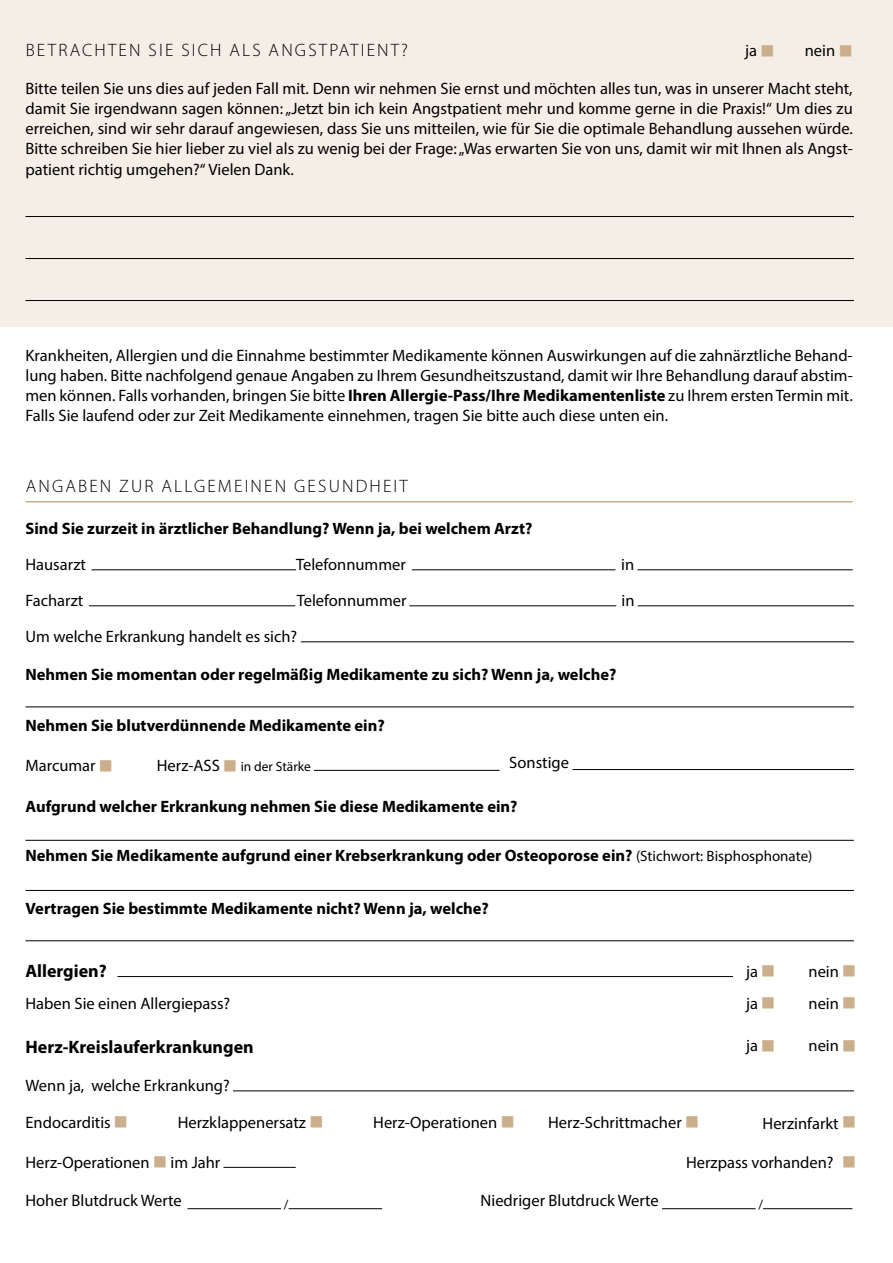
<style>
.page{position:relative;width:893px;height:1263px;background:#fff}
.page>*{position:absolute;margin:0;border:0;box-sizing:border-box;transform-origin:0 0}
.t1{font:300 18px "Myriad Pro";letter-spacing:.12em;color:#000}
.t2{font:700 18px "Myriad Pro";color:#000}
.t3{font:16.5px/20.1px "Myriad Pro";color:#000;text-align:justify}
.t4{font:700 16.5px "Myriad Pro";color:#000}
.t5{font:13.5px "Myriad Pro";color:#000}
.s1{color:#cbaf8c}
.s2{font-weight:700}
.s3{font-size:16.5px}
.s4{font-weight:400;font-size:15px}
</style>
<div class="page">
<div style="left:0;top:0;width:893px;height:326px;background:#f5eee7"></div>
<hr style="left:26px;top:501px;width:827px;height:1px;background:#cbaf8c">
<hr style="left:92px;top:569px;width:204px;height:1px;background:#000">
<hr style="left:412px;top:569px;width:203px;height:1px;background:#000">
<hr style="left:637px;top:569px;width:216px;height:1px;background:#000">
<hr style="left:89px;top:605px;width:206px;height:1px;background:#000">
<hr style="left:409px;top:605px;width:207px;height:1px;background:#000">
<hr style="left:638px;top:605px;width:216px;height:1px;background:#000">
<hr style="left:301px;top:641px;width:553px;height:1px;background:#000">
<hr style="left:26px;top:707px;width:828px;height:1px;background:#000">
<hr style="left:314px;top:770px;width:185px;height:1px;background:#000">
<hr style="left:572px;top:769px;width:282px;height:1px;background:#000">
<hr style="left:26px;top:840px;width:828px;height:1px;background:#000">
<hr style="left:26px;top:890px;width:828px;height:1px;background:#000">
<hr style="left:26px;top:940px;width:828px;height:1px;background:#000">
<hr style="left:233px;top:1091px;width:621px;height:1px;background:#000">
<hr style="left:223px;top:1167px;width:73px;height:1px;background:#000">
<hr style="left:188px;top:1208px;width:93px;height:1px;background:#000">
<hr style="left:289px;top:1208px;width:93px;height:1px;background:#000">
<hr style="left:662px;top:1208px;width:94px;height:1px;background:#000">
<hr style="left:763px;top:1208px;width:89px;height:1px;background:#000">
<hr style="left:26px;top:216px;width:828px;height:1px;background:#000">
<hr style="left:26px;top:258px;width:828px;height:1px;background:#000">
<hr style="left:26px;top:300px;width:828px;height:1px;background:#000">
<hr style="left:118px;top:976px;width:615px;height:1px;background:#000">
<p class="t1" style="left:26px;top:41px;width:384px">BETRACHTEN SIE SICH ALS ANGSTPATIENT?</p>
<p class="t3" style="left:745px;top:41px;width:31px">ja<span class="s1">■</span></p>
<p class="t3" style="left:805px;top:41px;width:50px">nein <span class="s1">■</span></p>
<p class="t3" style="left:26px;top:78px;width:829px">Bitte teilen Sie uns dies auf jeden Fall mit. Denn wir nehmen Sie ernst und möchten alles tun, was in unserer Macht steht, damit Sie irgendwann sagen können: „Jetzt bin ich kein Angstpatient mehr und komme gerne in die Praxis!“ Um dies zu erreichen, sind wir sehr darauf angewiesen, dass Sie uns mitteilen, wie für Sie die optimale Behandlung aussehen würde.<br>Bitte schreiben Sie hier lieber zu viel als zu wenig bei der Frage: „Was erwarten Sie von uns, damit wir mit Ihnen als Angst&shy;patient richtig umgehen?“ Vielen Dank.</p>
<p class="t3" style="left:26px;top:346px;width:829px">Krankheiten, Allergien und die Einnahme bestimmter Medikamente können Auswirkungen auf die zahnärztliche Behand&shy;lung haben. Bitte nachfolgend genaue Angaben zu Ihrem Gesundheitszustand, damit wir Ihre Behandlung darauf abstim&shy;men können. Falls vorhanden, bringen Sie bitte <span class="s2">Ihren Allergie-Pass/Ihre Medikamentenliste</span> zu Ihrem ersten Termin mit.<br>Falls Sie laufend oder zur Zeit Medikamente einnehmen, tragen Sie bitte auch diese unten ein.</p>
<p class="t1" style="left:26px;top:476px;width:384px">ANGABEN ZUR ALLGEMEINEN GESUNDHEIT</p>
<p class="t4" style="left:26px;top:518px;width:508px">Sind Sie zurzeit in ärztlicher Behandlung? Wenn ja, bei welchem Arzt?</p>
<p class="t3" style="left:26px;top:554px;width:62px">Hausarzt</p>
<p class="t3" style="left:296px;top:554px;width:111px">Telefonnummer</p>
<p class="t3" style="left:621px;top:554px;width:15px">in</p>
<p class="t3" style="left:26px;top:590px;width:59px">Facharzt</p>
<p class="t3" style="left:297px;top:590px;width:111px">Telefonnummer</p>
<p class="t3" style="left:621px;top:590px;width:15px">in</p>
<p class="t3" style="left:26px;top:626px;width:273px">Um welche Erkrankung handelt es sich?</p>
<p class="t4" style="left:26px;top:664px;width:592px">Nehmen Sie momentan oder regelmäßig Medikamente zu sich? Wenn ja, welche?</p>
<p class="t4" style="left:26px;top:715px;width:361px">Nehmen Sie blutverdünnende Medikamente ein?</p>
<p class="t3" style="left:26px;top:755px;width:89px">Marcumar <span class="s1">■</span></p>
<p class="t5" style="left:157px;top:758px;width:156px"><span class="s3">Herz-ASS</span> <span class="s1">■</span> in der Stärke</p>
<p class="t3" style="left:509px;top:752px;width:61px">Sonstige</p>
<p class="t4" style="left:26px;top:795px;width:494px">Aufgrund welcher Erkrankung nehmen Sie diese Medikamente ein?</p>
<p class="t4" style="left:26px;top:845px;width:788px">Nehmen Sie Medikamente aufgrund einer Krebserkrankung oder Osteoporose ein? <span class="s4">(Stichwort: Bisphosphonate)</span></p>
<p class="t4" style="left:26px;top:898px;width:465px">Vertragen Sie bestimmte Medikamente nicht? Wenn ja, welche?</p>
<p class="t2" style="left:26px;top:959px;width:83px">Allergien?</p>
<p class="t3" style="left:746px;top:961px;width:31px">ja<span class="s1">■</span></p>
<p class="t3" style="left:808px;top:961px;width:49px">nein <span class="s1">■</span></p>
<p class="t3" style="left:26px;top:993px;width:206px">Haben Sie einen Allergiepass?</p>
<p class="t3" style="left:746px;top:993px;width:31px">ja<span class="s1">■</span></p>
<p class="t3" style="left:808px;top:993px;width:49px">nein <span class="s1">■</span></p>
<p class="t2" style="left:26px;top:1035px;width:230px">Herz-Kreislauferkrankungen</p>
<p class="t3" style="left:746px;top:1035px;width:31px">ja<span class="s1">■</span></p>
<p class="t3" style="left:808px;top:1035px;width:49px">nein <span class="s1">■</span></p>
<p class="t3" style="left:26px;top:1075px;width:206px">Wenn ja, welche Erkrankung?</p>
<p class="t3" style="left:26px;top:1112px;width:104px">Endocarditis <span class="s1">■</span></p>
<p class="t3" style="left:178px;top:1112px;width:148px">Herzklappenersatz <span class="s1">■</span></p>
<p class="t3" style="left:373px;top:1112px;width:143px">Herz-Operationen <span class="s1">■</span></p>
<p class="t3" style="left:548px;top:1112px;width:153px">Herz-Schrittmacher <span class="s1">■</span></p>
<p class="t3" style="left:763px;top:1113px;width:95px">Herzinfarkt <span class="s1">■</span></p>
<p class="t3" style="left:26px;top:1152px;width:196px">Herz-Operationen <span class="s1">■</span> im Jahr</p>
<p class="t3" style="left:686px;top:1152px;width:172px">Herzpass vorhanden? <span class="s1">■</span></p>
<p class="t3" style="left:26px;top:1190px;width:158px">Hoher Blutdruck Werte</p>
<p class="t5" style="left:284px;top:1196px;width:6px">/</p>
<p class="t3" style="left:480px;top:1190px;width:180px">Niedriger Blutdruck Werte</p>
<p class="t5" style="left:758px;top:1196px;width:6px">/</p>
</div>
